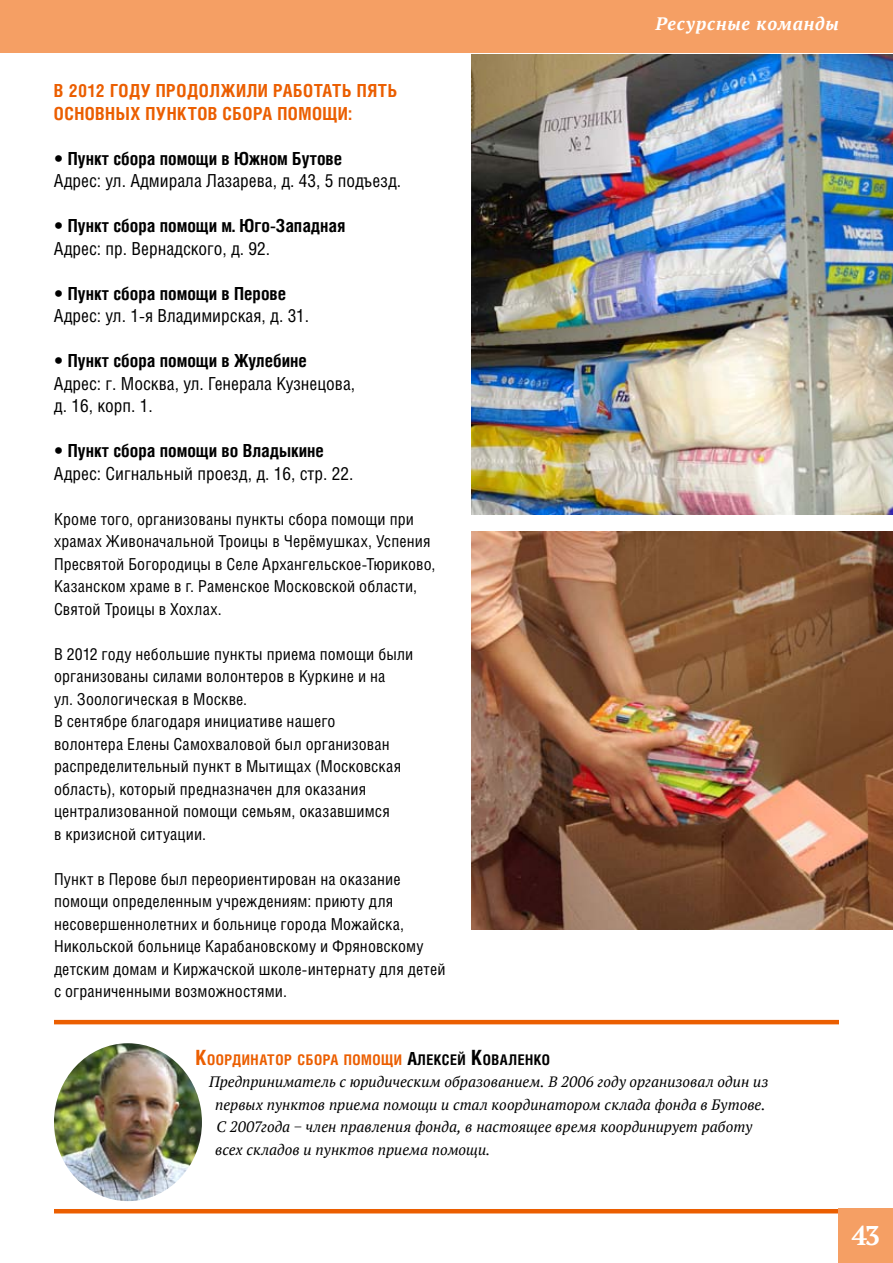
<style>
.page{position:relative;width:893px;height:1263px;background:#fff}
.page>*{position:absolute;margin:0;border:0;box-sizing:border-box;transform-origin:0 0}
.t1{font:700 27px "PT Serif";color:#fff}
.t2{font:18px/22.5px "Helios Cond";color:#000}
.t3{font:700 18px "Helios Cond";color:#000}
.t4{font:700 18px/22.5px "Helios Cond";letter-spacing:.025em;color:#eb5e00}
.t5{font:italic 700 18px "PT Serif";letter-spacing:.045em;color:#fff}
.t6{font:16.5px/22.5px "Helios Cond";letter-spacing:.01em;color:#000}
.t7{font:italic 15px/22.5px "PT Serif";color:#000}
.t8{font:700 14.7px "Helios Cond";letter-spacing:.03em;color:#eb5e00}
.s1{font-size:21px}
.s2{font-size:18px;color:#000}
.s3{color:#000}
.s4{font-size:21px;color:#000}
</style>
<div class="page">
<div style="left:0;top:0;width:893px;height:52px;background:#f59f64"></div>
<img style="left:472px;top:54px;width:421px;height:460px">
<img style="left:54px;top:1043px;width:148px;height:158px">
<hr style="left:54px;top:1020px;width:785px;height:4px;background:#eb5e00">
<hr style="left:54px;top:1209px;width:785px;height:4px;background:#eb5e00">
<img style="left:472px;top:531px;width:421px;height:399px">
<div style="left:839px;top:1209px;width:54px;height:54px;background:#f59f64"></div>
<p class="t4" style="left:54px;top:79px;width:345px">В 2012 году продолжили работать пять основных пунктов сбора помощи:</p>
<p class="t3" style="left:54px;top:148px;width:290px">• Пункт сбора помощи в Южном Бутове</p>
<p class="t2" style="left:54px;top:169px;width:349px">Адрес: ул. Адмирала Лазарева, д. 43, 5 подъезд.</p>
<p class="t3" style="left:54px;top:215px;width:293px">• Пункт сбора помощи м. Юго-Западная</p>
<p class="t2" style="left:54px;top:237px;width:218px">Адрес: пр. Вернадского, д. 92.</p>
<p class="t3" style="left:54px;top:283px;width:234px">• Пункт сбора помощи в Перове</p>
<p class="t2" style="left:54px;top:304px;width:257px">Адрес: ул. 1-я Владимирская, д. 31.</p>
<p class="t3" style="left:54px;top:350px;width:254px">• Пункт сбора помощи в Жулебине</p>
<p class="t2" style="left:54px;top:372px;width:303px">Адрес: г. Москва, ул. Генерала Кузнецова, д. 16, корп. 1.</p>
<p class="t3" style="left:54px;top:440px;width:271px">• Пункт сбора помощи во Владыкине</p>
<p class="t2" style="left:54px;top:462px;width:301px">Адрес: Сигнальный проезд, д. 16, стр. 22.</p>
<p class="t6" style="left:54px;top:507px;width:383px">Кроме того, организованы пункты сбора помощи при храмах Живоначальной Троицы в Черёмушках, Успения Пресвятой Богородицы в Селе Архангельское-Тюриково, Казанском храме в г. Раменское Московской области, Святой Троицы в Хохлах.</p>
<p class="t6" style="left:54px;top:642px;width:361px">В 2012 году небольшие пункты приема помощи были организованы силами волонтеров в Куркине и на<br>ул. Зоологическая в Москве.<br>В сентябре благодаря инициативе нашего<br>волонтера Елены Самохваловой был организован распределительный пункт в Мытищах (Московская область), который предназначен для оказания централизованной помощи семьям, оказавшимся<br>в кризисной ситуации.</p>
<p class="t6" style="left:54px;top:867px;width:393px">Пункт в Перове был переориентирован на оказание помощи определенным учреждениям: приюту для несовершеннолетних и больнице города Можайска, Никольской больнице Карабановскому и Фряновскому детским домам и Киржачской школе-интернату для детей с ограниченными возможностями.</p>
<p class="t5" style="left:655px;top:11px;width:185px">Ресурсные команды</p>
<p class="t8" style="left:196px;top:1051px;width:356px"><span class="s1">К</span>оординатор сбора помощи <span class="s2">А</span><span class="s3">лексей</span> <span class="s4">К</span><span class="s3">оваленко</span></p>
<p class="t7" style="left:215px;top:1071px;width:555px;text-indent:-6px">Предприниматель с юридическим образованием. В 2006 году организовал один из первых пунктов приема помощи и стал координатором склада фонда в Бутове.<br>С 2007года − член правления фонда, в настоящее время координирует работу всех складов и пунктов приема помощи.</p>
<h1 class="t1" style="left:852px;top:1217px;width:30px">43</h1>
</div>
